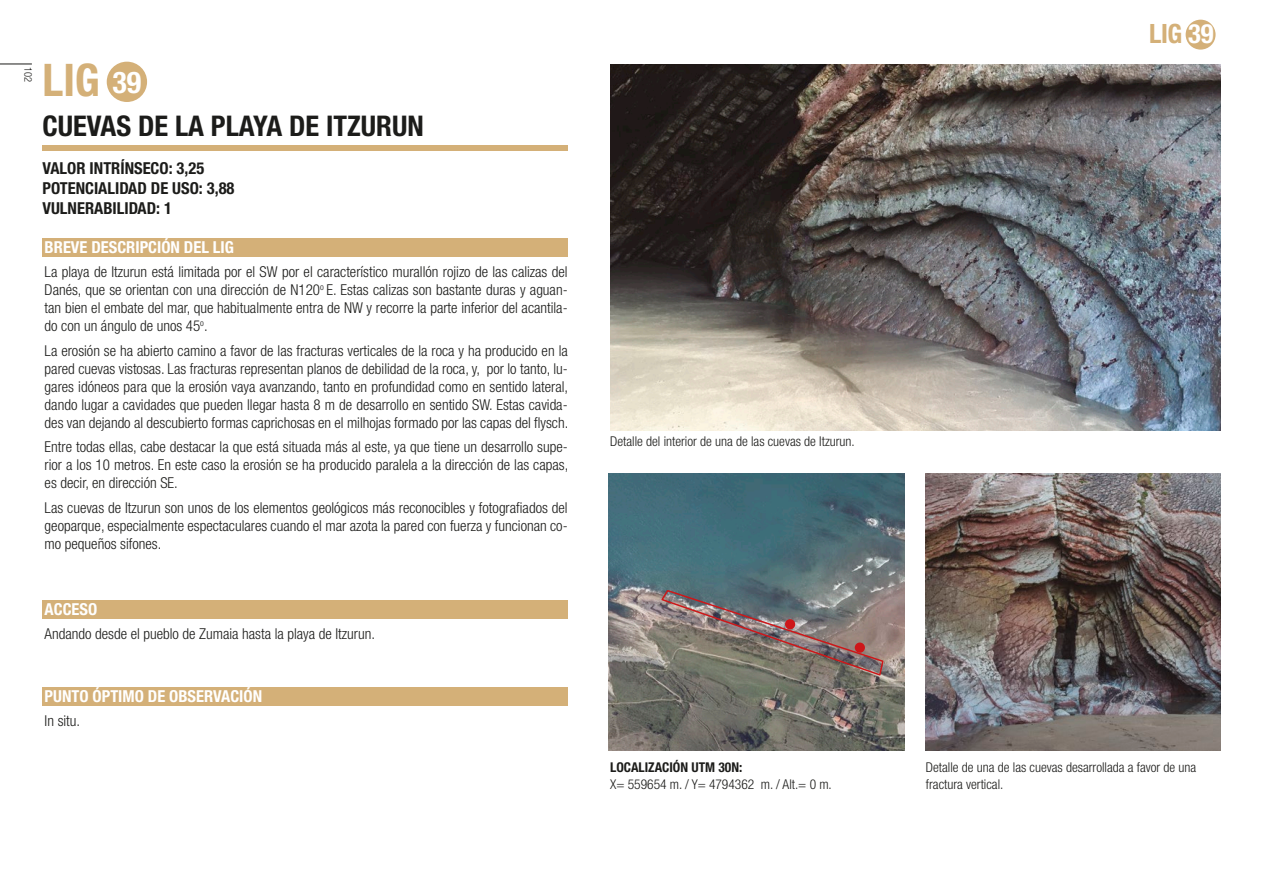
<style>
.page{position:relative;width:1263px;height:893px;background:#fff}
.page>*{position:absolute;margin:0;border:0;box-sizing:border-box;transform-origin:0 0}
.t1{font:700 condensed 45px "Helvetica Neue LT Std";color:#d4b078}
.t2{font:700 condensed 30px "Helvetica Neue LT Std";color:#fff}
.t3{font:700 condensed 28.5px "Helvetica Neue LT Std";color:#1c1c1a}
.t4{font:700 condensed 26.55px "Helvetica Neue LT Std";color:#d4b078}
.t5{font:700 condensed 16.5px/20px "Helvetica Neue LT Std";color:#1c1c1a}
.t6{font:700 condensed 16.5px "Helvetica Neue LT Std";color:#fff}
.t7{font:300 condensed 15px/18px "Helvetica Neue LT Std";color:#1c1c1a;text-align:justify}
.t8{font:300 condensed 13.5px/16.2px "Helvetica Neue LT Std";color:#1c1c1a}
.t9{font:700 condensed 13.5px "Helvetica Neue LT Std";color:#1c1c1a}
.t10{font:300 condensed 10.5px "Helvetica Neue LT Std";color:#1c1c1a}
.s1{color:#fff}
</style>
<div class="page">
<hr style="left:0;top:64px;width:32px;height:1px;background:#1c1c1a">
<img style="left:926px;top:474px;width:294px;height:277px">
<img style="left:608px;top:474px;width:297px;height:277px">
<img style="left:611px;top:65px;width:610px;height:365px">
<div style="left:43px;top:238px;width:525px;height:18px;background:#d4b078"></div>
<div style="left:43px;top:146px;width:525px;height:5px;background:#d4b078"></div>
<div style="left:43px;top:601px;width:525px;height:18px;background:#d4b078"></div>
<div style="left:43px;top:688px;width:525px;height:18px;background:#d4b078"></div>
<img style="left:660px;top:589px;width:225px;height:88px">
<div style="left:107px;top:62px;width:40px;height:40px;background:#d4b078;border-radius:50%"></div>
<div style="left:1185px;top:20px;width:30px;height:30px;background:#d4b078;border-radius:50%"></div>
<p class="t10" style="left:34px;top:67px;width:17px;rotate:90deg">102</p>
<h1 class="t1" style="left:43px;top:53px;width:59px">LIG</h1>
<h3 class="t3" style="left:43px;top:109px;width:383px">CUEVAS DE LA PLAYA DE ITZURUN</h3>
<h2 class="t2" style="left:112px;top:64px;width:30px">39</h2>
<p class="t5" style="left:43px;top:158px;width:193px">VALOR INTRÍNSECO: 3,25<br>POTENCIALIDAD DE USO: 3,88<br>VULNERABILIDAD: 1</p>
<p class="t6" style="left:45px;top:237px;width:191px">BREVE DESCRIPCIÓN DEL LIG</p>
<p class="t7" style="left:45px;top:263px;width:524px">La playa de Itzurun está limitada por el SW por el característico murallón rojizo de las calizas del Danés, que se orientan con una dirección de N120<sup>o</sup> E. Estas calizas son bastante duras y aguan&shy;tan bien el embate del mar, que habitualmente entra de NW y recorre la parte inferior del acantila&shy;do con un ángulo de unos 45<sup>o</sup>.</p>
<p class="t7" style="left:45px;top:341px;width:525px">La erosión se ha abierto camino a favor de las fracturas verticales de la roca y ha producido en la pared cuevas vistosas. Las fracturas representan planos de debilidad de la roca, y, por lo tanto, lu&shy;gares idóneos para que la erosión vaya avanzando, tanto en profundidad como en sentido lateral, dando lugar a cavidades que pueden llegar hasta 8 m de desarrollo en sentido SW. Estas cavida&shy;des van dejando al descubierto formas caprichosas en el milhojas formado por las capas del flysch.</p>
<p class="t7" style="left:45px;top:438px;width:525px">Entre todas ellas, cabe destacar la que está situada más al este, ya que tiene un desarrollo supe&shy;rior a los 10 metros. En este caso la erosión se ha producido paralela a la dirección de las capas, es decir, en dirección SE.</p>
<p class="t7" style="left:45px;top:498px;width:524px">Las cuevas de Itzurun son unos de los elementos geológicos más reconocibles y fotografiados del geoparque, especialmente espectaculares cuando el mar azota la pared con fuerza y funcionan co&shy;mo pequeños sifones.</p>
<p class="t6" style="left:45px;top:599px;width:54px">ACCESO</p>
<p class="t7" style="left:45px;top:625px;width:332px">Andando desde el pueblo de Zumaia hasta la playa de Itzurun.</p>
<p class="t6" style="left:45px;top:686px;width:219px">PUNTO ÓPTIMO DE OBSERVACIÓN</p>
<p class="t7" style="left:45px;top:712px;width:37px">In situ.</p>
<p class="t8" style="left:610px;top:433px;width:246px">Detalle del interior de una de las cuevas de Itzurun.</p>
<p class="t9" style="left:610px;top:759px;width:134px">LOCALIZACIÓN UTM 30N:</p>
<p class="t8" style="left:610px;top:775px;width:223px">X= 559654 m. / Y= 4794362 m. / Alt.= 0 m.</p>
<h3 class="t4" style="left:1149px;top:18px;width:66px">LIG <span class="s1">39</span></h3>
<p class="t8" style="left:926px;top:759px;width:272px">Detalle de una de las cuevas desarrollada a favor de una fractura vertical.</p>
</div>
